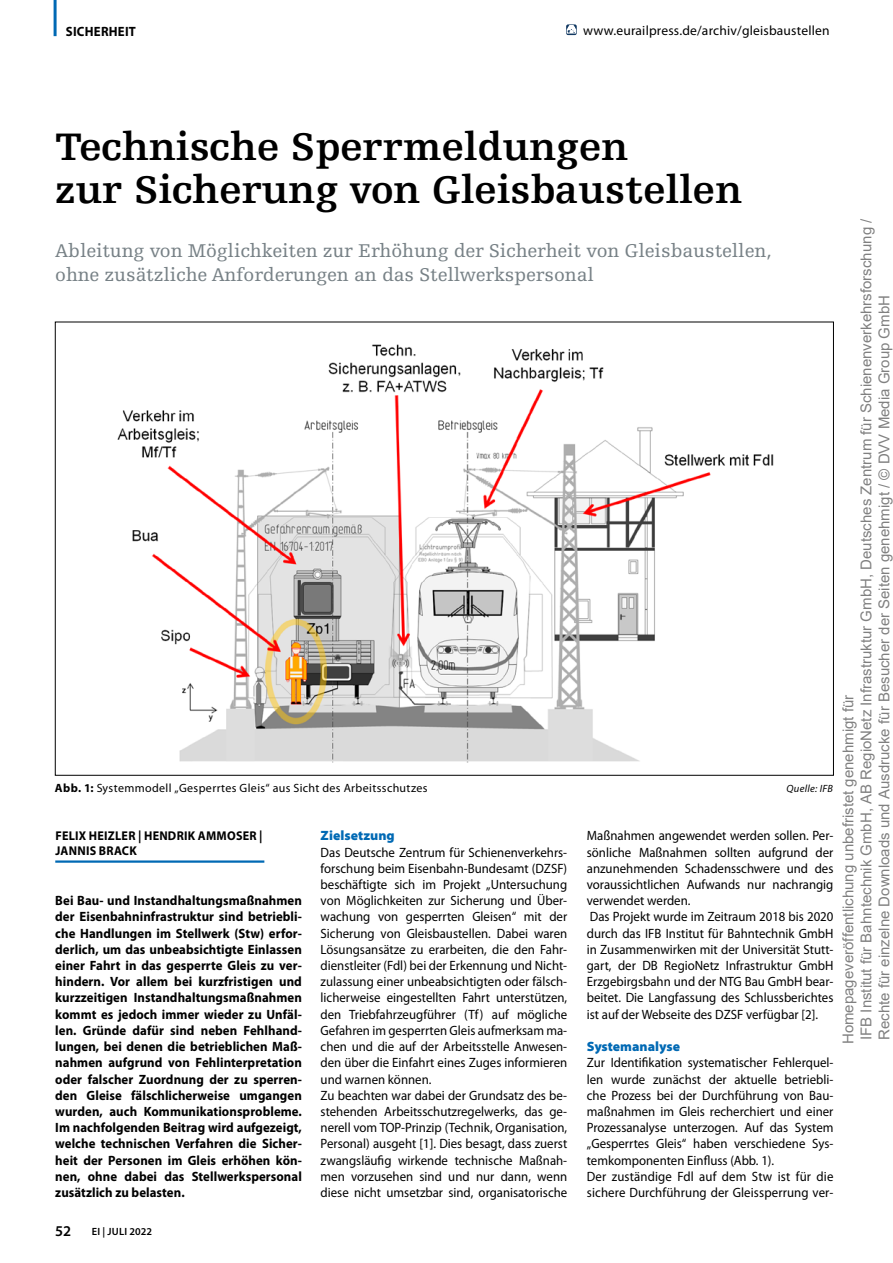
<style>
.page{position:relative;width:893px;height:1263px;background:#fff}
.page>*{position:absolute;margin:0;border:0;box-sizing:border-box;transform-origin:0 0}
.t1{font:700 40.5px/43.5px "Egyptienne FLT Std";color:#000}
.t2{font:19.5px/23.4px "Egyptienne FLT Std";letter-spacing:-.005em;color:#778186}
.t3{font:15px/18px "Arial";color:rgb(0 0 0/.5)}
.t4{font:600 15px "Myriad Pro";color:#000}
.t5{font:13.5px/16.2px "Myriad Pro";color:#000;scale:.95 1}
.t6{font:700 13.5px/16.2px "Myriad Pro";letter-spacing:.005em;color:#000;text-align:justify;scale:.95 1}
.t7{font:13.5px "Myriad Pro";color:#000}
.t8{font:900 semi-expanded 13.5px "Myriad Pro";color:#0069b4;scale:.95 1}
.t9{font:700 12.75px/15.8px "Myriad Pro";letter-spacing:.02em;color:#000;scale:.95 1}
.t10{font:12px "Myriad Pro";letter-spacing:.03em;color:#000}
.t11{font:600 10.5px "Myriad Pro";letter-spacing:.02em;color:#000}
.t12{font:italic 10.5px "Myriad Pro";letter-spacing:.03em;color:#000}
.s1{font-weight:700}
</style>
<div class="page">
<hr style="left:54px;top:0;width:3px;height:36px;background:#0069b4">
<hr style="left:55px;top:860px;width:209px;height:3px;background:#0069b4">
<img style="left:117px;top:344px;width:657px;height:419px">
<div style="left:566px;top:24px;width:11px;height:11px;background:#96a8ba;border-radius:2px"></div>
<svg style="left:567px;top:25px;width:9px;height:8px"></svg>
<p class="t6" style="left:66px;top:24px;width:75px">SICHERHEIT</p>
<p class="t7" style="left:583px;top:23px;width:248px">www.eurailpress.de/archiv/gleisbaustellen</p>
<h1 class="t1" style="left:55px;top:126px;width:689px">Technische Sperrmeldungen<br>zur Sicherung von Gleisbaustellen</h1>
<h2 class="t2" style="left:55px;top:239px;width:718px">Ableitung von Möglichkeiten zur Erhöhung der Sicherheit von Gleisbaustellen, ohne zusätzliche Anforderungen an das Stellwerkspersonal</h2>
<p class="t10" style="left:55px;top:781px;width:374px"><span class="s1">Abb. 1:</span> Systemmodell „Gesperrtes Gleis“ aus Sicht des Arbeitsschutzes</p>
<p class="t12" style="left:786px;top:782px;width:48px">Quelle: IFB</p>
<p class="t9" style="left:55px;top:828px;width:220px">FELIX HEIZLER | HENDRIK AMMOSER |<br>JANNIS BRACK</p>
<p class="t6" style="left:55px;top:893px;width:261px">Bei Bau- und Instandhaltungsmaßnahmen der Eisenbahninfrastruktur sind betriebli&shy;che Handlungen im Stellwerk (Stw) erfor&shy;derlich, um das unbeabsichtigte Einlassen einer Fahrt in das gesperrte Gleis zu ver&shy;hindern. Vor allem bei kurzfristigen und kurzzeitigen Instandhaltungsmaßnahmen kommt es jedoch immer wieder zu Unfäl&shy;len. Gründe dafür sind neben Fehlhand&shy;lungen, bei denen die betrieblichen Maß&shy;nahmen aufgrund von Fehlinterpretation oder falscher Zuordnung der zu sperren&shy;den Gleise fälschlicherweise umgangen wurden, auch Kommunikationsprobleme.<br>Im nachfolgenden Beitrag wird aufgezeigt, welche technischen Verfahren die Sicher&shy;heit der Personen im Gleis erhöhen kön&shy;nen, ohne dabei das Stellwerkspersonal zusätzlich zu belasten.</p>
<p class="t8" style="left:321px;top:828px;width:80px">Zielsetzung</p>
<p class="t5" style="left:321px;top:844px;width:261px">Das Deutsche Zentrum für Schienenverkehrs&shy;forschung beim Eisenbahn-Bundesamt (DZSF) beschäftigte sich im Projekt „Untersuchung von Möglichkeiten zur Sicherung und Über&shy;wachung von gesperrten Gleisen“ mit der Sicherung von Gleisbaustellen. Dabei waren Lösungsansätze zu erarbeiten, die den Fahr&shy;dienstleiter (Fdl) bei der Erkennung und Nicht&shy;zulassung einer unbeabsichtigten oder fälsch&shy;licherweise eingestellten Fahrt unterstützen, den Triebfahrzeugführer (Tf) auf mögliche Gefahren im gesperrten Gleis aufmerksam ma&shy;chen und die auf der Arbeitsstelle Anwesen&shy;den über die Einfahrt eines Zuges informieren und warnen können.<br>Zu beachten war dabei der Grundsatz des be&shy;stehenden Arbeitsschutzregelwerks, das ge&shy;nerell vom TOP-Prinzip (Technik, Organisation, Personal) ausgeht [1]. Dies besagt, dass zuerst zwangsläufig wirkende technische Maßnah&shy;men vorzusehen sind und nur dann, wenn diese nicht umsetzbar sind, organisatorische</p>
<p class="t5" style="left:587px;top:828px;width:261px">Maßnahmen angewendet werden sollen. Per&shy;sönliche Maßnahmen sollten aufgrund der anzunehmenden Schadensschwere und des voraussichtlichen Aufwands nur nachrangig verwendet werden.<br>Das Projekt wurde im Zeitraum 2018 bis 2020 durch das IFB Institut für Bahntechnik GmbH in Zusammenwirken mit der Universität Stutt&shy;gart, der DB RegioNetz Infrastruktur GmbH Erzgebirgsbahn und der NTG Bau GmbH bear&shy;beitet. Die Langfassung des Schlussberichtes ist auf der Webseite des DZSF verfügbar [2].</p>
<p class="t8" style="left:587px;top:1039px;width:100px">Systemanalyse</p>
<p class="t5" style="left:587px;top:1055px;width:261px">Zur Identifikation systematischer Fehlerquel&shy;len wurde zunächst der aktuelle betriebli&shy;che Prozess bei der Durchführung von Bau&shy;maßnahmen im Gleis recherchiert und einer Prozessanalyse unterzogen. Auf das System „Gesperrtes Gleis“ haben verschiedene Sys&shy;temkomponenten Einfluss (Abb. 1).<br>Der zuständige Fdl auf dem Stw ist für die sichere Durchführung der Gleissperrung ver-</p>
<p class="t3" style="left:839px;top:1044px;width:827px;rotate:-90deg">Homepageveröffentlichung unbefristet genehmigt für<br>IFB Institut für Bahntechnik GmbH, AB RegioNetz Infrastruktur GmbH, Deutsches Zentrum für Schienenverkehrsforschung /<br>Rechte für einzelne Downloads und Ausdrucke für Besucher der Seiten genehmigt / © DVV Media Group GmbH</p>
<p class="t4" style="left:55px;top:1221px;width:18px">52</p>
<p class="t11" style="left:92px;top:1225px;width:62px">EI | JULI 2022</p>
</div>
